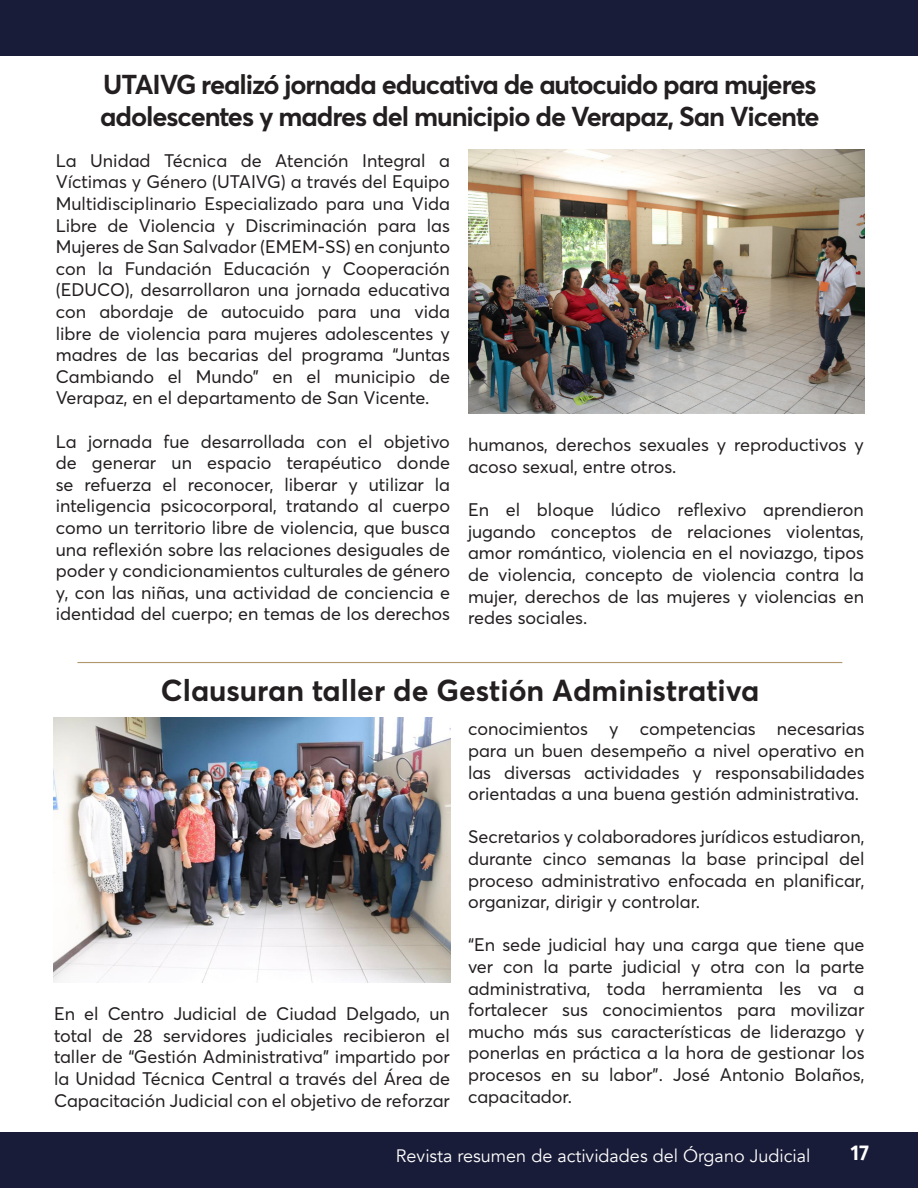
<style>
.page{position:relative;width:918px;height:1188px;background:#fff}
.page>*{position:absolute;margin:0;border:0;box-sizing:border-box;transform-origin:0 0}
.t1{font:700 30px "Averta";color:#231f20}
.t2{font:700 27px/32.4px "Averta";letter-spacing:-.04em;color:#231f20}
.t3{font:700 21px "Averta";color:#fff}
.t4{font:18px/21.6px "Averta Demo PE";color:#231f20;text-align:justify}
.t5{font:18px "Avenir";color:#fff}
</style>
<div class="page">
<div style="left:0;top:1133px;width:918px;height:55px;background:#191c38"></div>
<div style="left:0;top:0;width:918px;height:55px;background:#191c38"></div>
<hr style="left:77px;top:662px;width:765px;height:1px;background:#b0966a">
<img style="left:468px;top:149px;width:397px;height:265px">
<img style="left:53px;top:718px;width:397px;height:265px">
<p class="t2" style="left:100px;top:68px;width:721px">UTAIVG realizó jornada educativa de autocuido para mujeres adolescentes y madres del municipio de Verapaz, San Vicente</p>
<p class="t4" style="left:56px;top:149px;width:396px">La Unidad Técnica de Atención Integral a Víctimas y Género (UTAIVG) a través del Equipo Multidisciplinario Especializado para una Vida Libre de Violencia y Discriminación para las Mujeres de San Salvador (EMEM-SS) en conjunto con la Fundación Educación y Cooperación (EDUCO), desarrollaron una jornada educativa con abordaje de autocuido para una vida libre de violencia para mujeres adolescentes y madres de las becarias del programa “Juntas Cambiando el Mundo” en el municipio de Verapaz, en el departamento de San Vicente.</p>
<p class="t4" style="left:56px;top:430px;width:396px">La jornada fue desarrollada con el objetivo de generar un espacio terapéutico donde se refuerza el reconocer, liberar y utilizar la inteligencia psicocorporal, tratando al cuerpo como un territorio libre de violencia, que busca una reflexión sobre las relaciones desiguales de poder y condicionamientos culturales de género y, con las niñas, una actividad de conciencia e identidad del cuerpo; en temas de los derechos</p>
<p class="t4" style="left:468px;top:434px;width:398px">humanos, derechos sexuales y reproductivos y acoso sexual, entre otros.</p>
<p class="t4" style="left:468px;top:498px;width:398px">En el bloque lúdico reflexivo aprendieron jugando conceptos de relaciones violentas, amor romántico, violencia en el noviazgo, tipos de violencia, concepto de violencia contra la mujer, derechos de las mujeres y violencias en redes sociales.</p>
<p class="t1" style="left:161px;top:671px;width:600px">Clausuran taller de Gestión Administrativa</p>
<p class="t4" style="left:54px;top:1002px;width:398px">En el Centro Judicial de Ciudad Delgado, un total de 28 servidores judiciales recibieron el taller de “Gestión Administrativa” impartido por la Unidad Técnica Central a través del Área de Capacitación Judicial con el objetivo de reforzar</p>
<p class="t4" style="left:468px;top:718px;width:398px">conocimientos y competencias necesarias para un buen desempeño a nivel operativo en las diversas actividades y responsabilidades orientadas a una buena gestión administrativa.</p>
<p class="t4" style="left:468px;top:826px;width:398px">Secretarios y colaboradores jurídicos estudiaron, durante cinco semanas la base principal del proceso administrativo enfocada en planificar, organizar, dirigir y controlar.</p>
<p class="t4" style="left:468px;top:934px;width:398px">“En sede judicial hay una carga que tiene que ver con la parte judicial y otra con la parte administrativa, toda herramienta les va a fortalecer sus conocimientos para movilizar mucho más sus características de liderazgo y ponerlas en práctica a la hora de gestionar los procesos en su labor”. José Antonio Bolaños, capacitador.</p>
<p class="t5" style="left:396px;top:1145px;width:416px">Revista resumen de actividades del Órgano Judicial</p>
<p class="t3" style="left:851px;top:1139px;width:20px">17</p>
</div>
